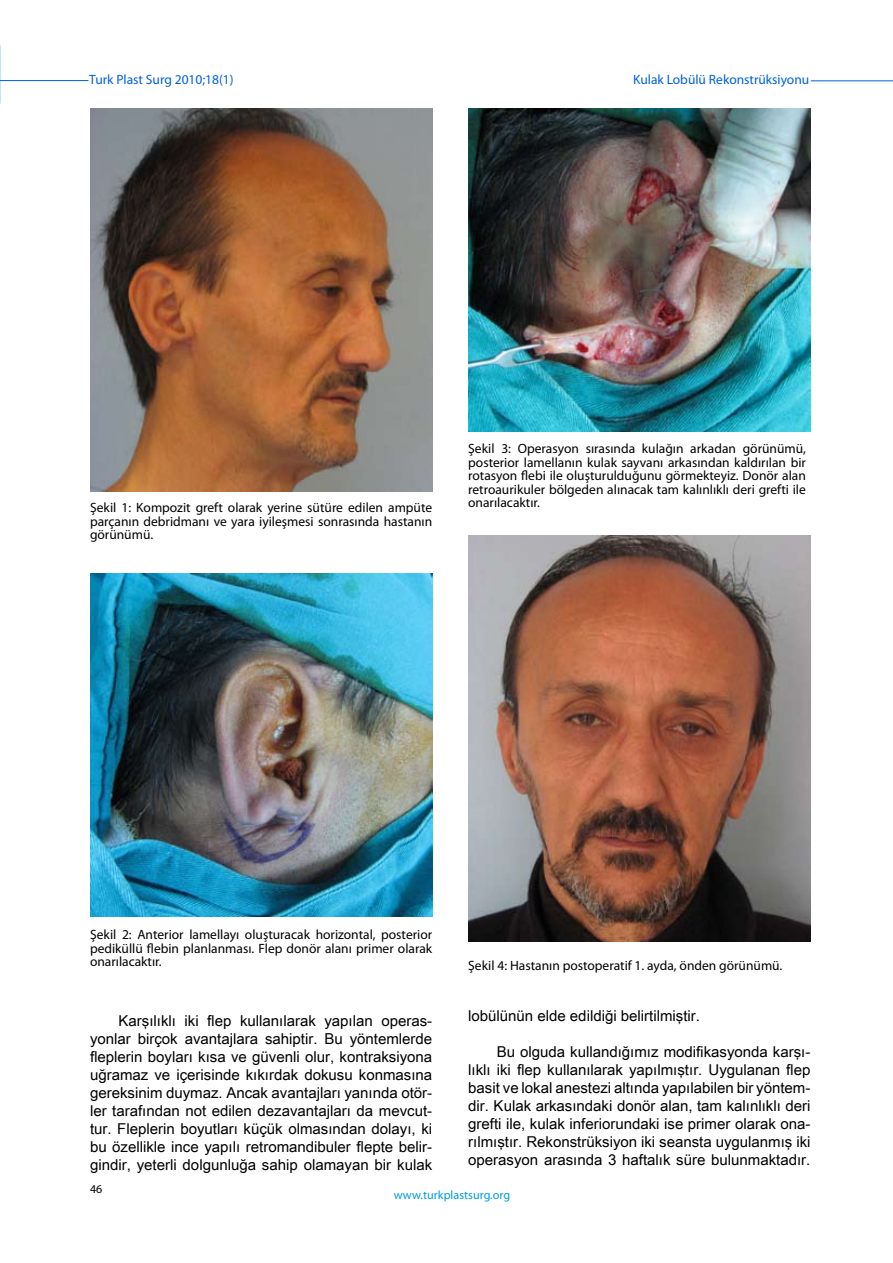
<style>
.page{position:relative;width:893px;height:1263px;background:#fff}
.page>*{position:absolute;margin:0;border:0;box-sizing:border-box;transform-origin:0 0}
.t1{font:15px/18px "Arial Unicode MS";color:#000;text-align:justify}
.t2{font:13.5px/13.5px "Myriad Pro";color:#000;text-align:justify}
.t3{font:13.5px "Myriad Pro";color:#0061da}
.t4{font:12.15px "Myriad Pro";color:#009bdf}
.t5{font:12px "Myriad Pro";color:#000}
</style>
<div class="page">
<hr style="left:811px;top:81px;width:82px;height:1px;background:#0061da">
<hr style="left:0;top:80px;width:88px;height:1px;background:#0061da">
<img style="left:90px;top:108px;width:342px;height:383px">
<img style="left:90px;top:573px;width:342px;height:343px">
<img style="left:468px;top:108px;width:342px;height:324px">
<img style="left:468px;top:535px;width:342px;height:407px">
<p class="t3" style="left:89px;top:71px;width:146px">Turk Plast Surg 2010;18(1)</p>
<p class="t3" style="left:633px;top:72px;width:178px">Kulak Lobülü Rekonstrüksiyonu</p>
<p class="t2" style="left:90px;top:501px;width:344px">Şekil 1: Kompozit greft olarak yerine sütüre edilen ampüte parçanın debridmanı ve yara iyileşmesi sonrasında hastanın görünümü.</p>
<p class="t2" style="left:468px;top:442px;width:339px">Şekil 3: Operasyon sırasında kulağın arkadan görünümü, posterior lamellanın kulak sayvanı arkasından kaldırılan bir rotasyon flebi ile oluşturulduğunu görmekteyiz. Donör alan retroaurikuler bölgeden alınacak tam kalınlıklı deri grefti ile onarılacaktır.</p>
<p class="t2" style="left:90px;top:928px;width:344px">Şekil 2: Anterior lamellayı oluşturacak horizontal, posterior pediküllü flebin planlanması. Flep donör alanı primer olarak onarılacaktır.</p>
<p class="t1" style="left:90px;top:1011px;width:344px;text-indent:29px">Karşılıklı iki flep kullanılarak yapılan operas&shy;yonlar birçok avantajlara sahiptir. Bu yöntemlerde fleplerin boyları kısa ve güvenli olur, kontraksiyona uğramaz ve içerisinde kıkırdak dokusu konmasına gereksinim duymaz. Ancak avantajları yanında otör&shy;ler tarafından not edilen dezavantajları da mevcut&shy;tur. Fleplerin boyutları küçük olmasından dolayı, ki bu özellikle ince yapılı retromandibuler flepte belir&shy;gindir, yeterli dolgunluğa sahip olamayan bir kulak</p>
<p class="t2" style="left:468px;top:958px;width:316px">Şekil 4: Hastanın postoperatif 1. ayda, önden görünümü.</p>
<p class="t1" style="left:468px;top:1006px;width:233px">lobülünün elde edildiği belirtilmiştir.</p>
<p class="t1" style="left:468px;top:1042px;width:344px;text-indent:28px">Bu olguda kullandığımız modifikasyonda karşı&shy;lıklı iki flep kullanılarak yapılmıştır. Uygulanan flep basit ve lokal anestezi altında yapılabilen bir yöntem&shy;dir. Kulak arkasındaki donör alan, tam kalınlıklı deri grefti ile, kulak inferiorundaki ise primer olarak ona&shy;rılmıştır. Rekonstrüksiyon iki seansta uygulanmış iki operasyon arasında 3 haftalık süre bulunmaktadır.</p>
<p class="t5" style="left:90px;top:1181px;width:14px">46</p>
<p class="t4" style="left:394px;top:1188px;width:118px">www.turkplastsurg.org</p>
</div>
